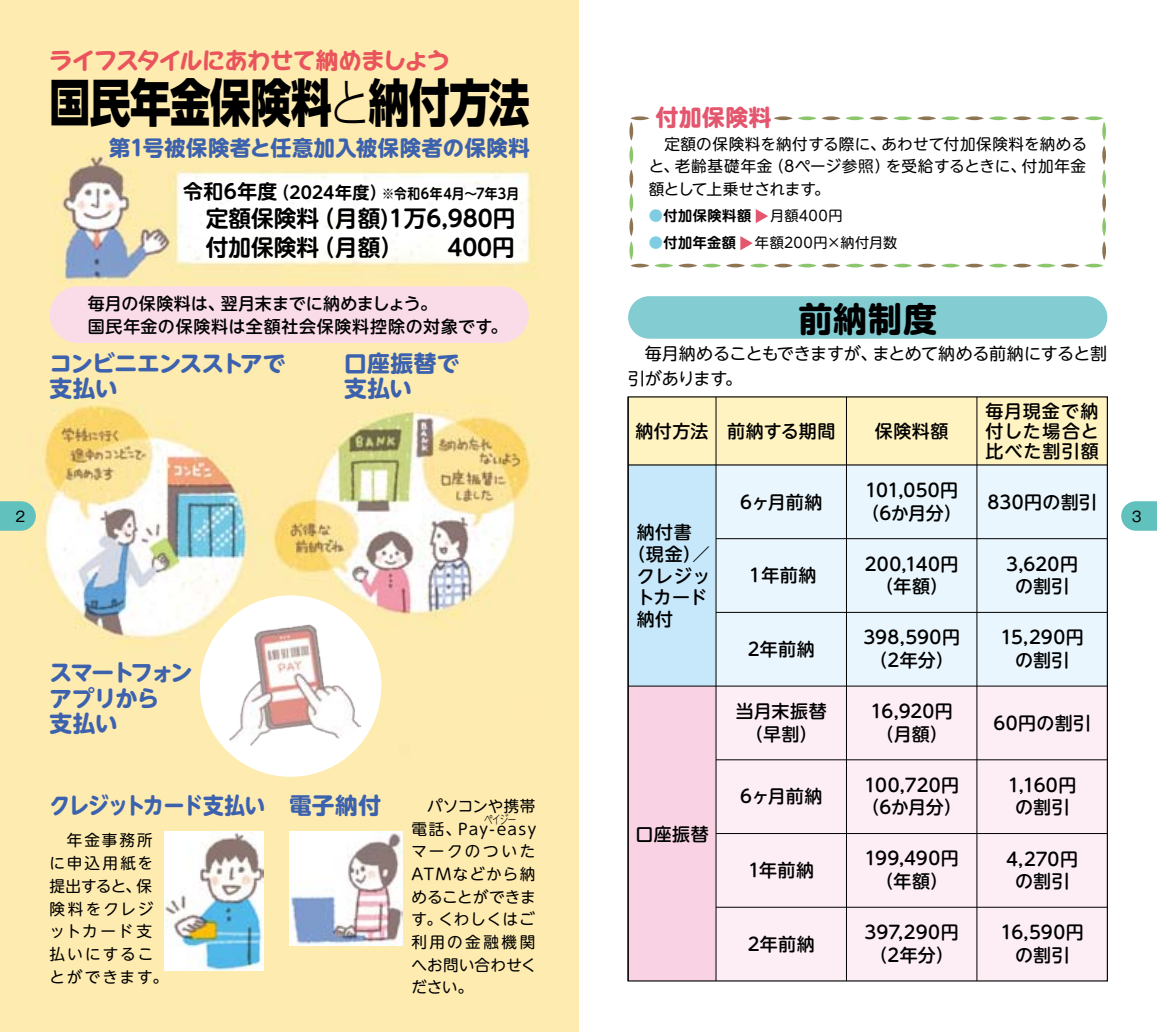
<style>
.page{position:relative;width:1157px;height:1032px;background:#fff}
.page>*{position:absolute;margin:0;border:0;box-sizing:border-box;transform-origin:0 0}
.t1{font:800 51px "UD Shin Go Pro";letter-spacing:-.015em;color:#000;scale:.8 1}
.t2{font:700 34px "UD Shin M Go Pro";color:#000}
.t3{font:700 22.6px/28.4px "UD Shin M Go Pro De";color:#000}
.t4{font:700 22.6px "Capie N Std";letter-spacing:-.015em;color:#ea545d}
.t5{font:700 22.6px/25.6px "UD Shin M Go Pro";letter-spacing:-.035em;color:#3d62ad}
.t6{font:700 22.6px/25.6px "UD Shin M Go Pro";letter-spacing:-.07em;color:#3d62ad}
.t7{font:700 22.6px "UD Shin M Go Pro";letter-spacing:-.035em;color:#3d62ad;scale:.91 1}
.t8{font:700 22.6px/25.6px "UD Shin M Go Pro";letter-spacing:.02em;color:#3d62ad}
.t9{font:700 22.6px "UD Shin M Go Pro";letter-spacing:.025em;color:#e4566d}
.t10{font:700 21.2px "UD Shin M Go Pro";letter-spacing:.015em;color:#3d62ad}
.t11{font:500 18px/22.6px "UD Shin M Go Pro";letter-spacing:.015em;color:#000;text-align:center}
.t12{font:500 18px/22.6px "UD Shin M Go Pro";letter-spacing:-.02em;color:#000}
.t13{font:500 18px/22.6px "UD Shin M Go Pro";letter-spacing:-.005em;color:#000}
.t14{font:500 17px/22.6px "UD Shin M Go Pro";letter-spacing:.02em;color:#000}
.t15{font:17px/25.6px "UD Shin M Go Pro";letter-spacing:-.015em;color:#000}
.t16{font:15.6px/22.6px "UD Shin M Go Pro";letter-spacing:.045em;color:#000;text-align:justify}
.t17{font:15.6px/22.6px "UD Shin M Go Pro";letter-spacing:.12em;color:#000}
.t18{font:700 14.2px "UD Shin M Go Pro De";letter-spacing:.035em;color:#000;scale:.9 1}
.t19{font:14.2px "UD Shin M Go Pro";letter-spacing:.025em;color:#000}
.t20{font:700 14.2px "UD Shin M Go Pro De";letter-spacing:.035em;color:#000}
.t21{font:14.2px "Gothic MB101 Pro";color:#000}
.t22{font:300 11.6px "UD Shin M Go Pro";color:#000;scale:.73 1}
.s1{font-family:"UD Shin M Go Pro"}
.s2{font-weight:300}
.s3{font-size:19.8px}
.s4{font-size:17px}
.s5{color:#80cde3}
</style>
<div class="page">
<div style="left:628px;top:397px;width:479px;height:68px;background:#fff3c2"></div>
<div style="left:628px;top:465px;width:88px;height:221px;background:#c7e8fa"></div>
<div style="left:628px;top:686px;width:88px;height:295px;background:#f9d3e3"></div>
<div style="left:716px;top:465px;width:391px;height:221px;background:#eaf6fd"></div>
<div style="left:716px;top:686px;width:391px;height:295px;background:#fdeef5"></div>
<img style="left:0;top:0;width:578px;height:1032px">
<div style="left:628px;top:296px;width:479px;height:43px;background:#83ccd2;border-radius:21px"></div>
<svg style="left:0;top:501px;width:36px;height:30px"></svg>
<svg style="left:1121px;top:501px;width:36px;height:30px"></svg>
<svg style="left:630px;top:116px;width:19px;height:4px"></svg>
<svg style="left:773px;top:116px;width:19px;height:4px"></svg>
<svg style="left:797px;top:116px;width:19px;height:4px"></svg>
<svg style="left:821px;top:116px;width:19px;height:4px"></svg>
<svg style="left:845px;top:116px;width:19px;height:4px"></svg>
<svg style="left:869px;top:116px;width:19px;height:4px"></svg>
<svg style="left:893px;top:116px;width:19px;height:4px"></svg>
<svg style="left:917px;top:116px;width:19px;height:4px"></svg>
<svg style="left:941px;top:116px;width:19px;height:4px"></svg>
<svg style="left:965px;top:116px;width:19px;height:4px"></svg>
<svg style="left:988px;top:116px;width:19px;height:4px"></svg>
<svg style="left:1012px;top:116px;width:19px;height:4px"></svg>
<svg style="left:1036px;top:116px;width:19px;height:4px"></svg>
<svg style="left:1060px;top:116px;width:19px;height:4px"></svg>
<svg style="left:1084px;top:116px;width:19px;height:4px"></svg>
<hr style="left:630px;top:264px;width:19px;height:3px;background:#8d7553;border-radius:50%">
<hr style="left:654px;top:264px;width:19px;height:3px;background:#8bc66d;border-radius:50%">
<hr style="left:678px;top:264px;width:19px;height:3px;background:#8d7553;border-radius:50%">
<hr style="left:702px;top:264px;width:19px;height:3px;background:#8bc66d;border-radius:50%">
<hr style="left:726px;top:264px;width:19px;height:3px;background:#8d7553;border-radius:50%">
<hr style="left:750px;top:264px;width:19px;height:3px;background:#8bc66d;border-radius:50%">
<hr style="left:773px;top:264px;width:19px;height:3px;background:#8d7553;border-radius:50%">
<hr style="left:797px;top:264px;width:19px;height:3px;background:#8bc66d;border-radius:50%">
<hr style="left:821px;top:264px;width:19px;height:3px;background:#8d7553;border-radius:50%">
<hr style="left:845px;top:264px;width:19px;height:3px;background:#8bc66d;border-radius:50%">
<hr style="left:869px;top:264px;width:19px;height:3px;background:#8d7553;border-radius:50%">
<hr style="left:893px;top:264px;width:19px;height:3px;background:#8bc66d;border-radius:50%">
<hr style="left:917px;top:264px;width:19px;height:3px;background:#8d7553;border-radius:50%">
<hr style="left:941px;top:264px;width:19px;height:3px;background:#8bc66d;border-radius:50%">
<hr style="left:965px;top:264px;width:19px;height:3px;background:#8d7553;border-radius:50%">
<hr style="left:988px;top:264px;width:19px;height:3px;background:#8bc66d;border-radius:50%">
<hr style="left:1012px;top:264px;width:19px;height:3px;background:#8d7553;border-radius:50%">
<hr style="left:1036px;top:264px;width:19px;height:3px;background:#8bc66d;border-radius:50%">
<hr style="left:1060px;top:264px;width:19px;height:3px;background:#8d7553;border-radius:50%">
<hr style="left:1084px;top:264px;width:19px;height:3px;background:#8bc66d;border-radius:50%">
<svg style="left:629px;top:241px;width:4px;height:19px"></svg>
<svg style="left:629px;top:217px;width:4px;height:19px"></svg>
<svg style="left:629px;top:193px;width:4px;height:19px"></svg>
<svg style="left:629px;top:169px;width:4px;height:19px"></svg>
<svg style="left:629px;top:146px;width:4px;height:19px"></svg>
<svg style="left:629px;top:122px;width:4px;height:19px"></svg>
<svg style="left:1102px;top:241px;width:4px;height:19px"></svg>
<svg style="left:1102px;top:217px;width:4px;height:19px"></svg>
<svg style="left:1102px;top:193px;width:4px;height:19px"></svg>
<svg style="left:1102px;top:169px;width:4px;height:19px"></svg>
<svg style="left:1102px;top:146px;width:4px;height:19px"></svg>
<svg style="left:1102px;top:122px;width:4px;height:19px"></svg>
<svg style="left:755px;top:209px;width:13px;height:14px"></svg>
<img style="left:289px;top:831px;width:113px;height:115px">
<svg style="left:740px;top:236px;width:12px;height:14px"></svg>
<img style="left:164px;top:831px;width:99px;height:139px">
<div style="left:50px;top:286px;width:479px;height:57px;background:#fadce9;border-radius:28px"></div>
<div style="left:200px;top:595px;width:181px;height:182px;background:#fff;border-radius:50%"></div>
<hr style="left:627px;top:397px;width:1px;height:584px;background:#000">
<hr style="left:716px;top:907px;width:391px;height:1px;background:#000">
<hr style="left:716px;top:833px;width:391px;height:1px;background:#000">
<hr style="left:716px;top:759px;width:391px;height:1px;background:#000">
<hr style="left:628px;top:686px;width:479px;height:1px;background:#000">
<hr style="left:716px;top:612px;width:391px;height:1px;background:#000">
<hr style="left:716px;top:538px;width:391px;height:1px;background:#000">
<hr style="left:628px;top:464px;width:479px;height:1px;background:#000">
<hr style="left:976px;top:397px;width:1px;height:584px;background:#000">
<hr style="left:846px;top:397px;width:1px;height:584px;background:#000">
<hr style="left:715px;top:397px;width:1px;height:584px;background:#000">
<img style="left:229px;top:622px;width:131px;height:127px">
<p class="t4" style="left:50px;top:44px;width:402px">ライフスタイルにあわせて<span class="s1">納</span>めましょう</p>
<h1 class="t1" style="left:50px;top:61px;width:602px">国民年金保険料<span class="s2">と</span>納付方法</h1>
<p class="t10" style="left:109px;top:131px;width:422px">第1号被保険者と任意加入被保険者の保険料</p>
<p class="t18" style="left:183px;top:182px;width:375px"><span class="s3">令和6年度</span><span class="s4">（2024年度）</span>※令和6年4月～7年3月</p>
<p class="t3" style="left:183px;top:203px;width:334px">　定額保険料（月額)1万6,980円　付加保険料（月額）</p>
<p class="t3" style="left:447px;top:232px;width:69px">400円</p>
<p class="t14" style="left:88px;top:291px;width:421px">毎月の保険料は、翌月末までに納めましょう。<br>国民年金の保険料は全額社会保険料控除の対象です。</p>
<p class="t5" style="left:50px;top:349px;width:237px">コンビニエンスストアで支払い</p>
<p class="t8" style="left:344px;top:349px;width:117px">口座振替で支払い</p>
<p class="t9" style="left:656px;top:99px;width:117px">付加保険料</p>
<p class="t16" style="left:648px;top:131px;width:440px">　定額の保険料を納付する際に、あわせて付加保険料を納めると、老齢基礎年金（8ページ参照）を受給するときに、付加年金額として上乗せされます。</p>
<p class="t20" style="left:648px;top:204px;width:104px"><span class="s5">●</span>付加保険料額</p>
<p class="t19" style="left:770px;top:204px;width:74px">月額400円</p>
<p class="t20" style="left:648px;top:231px;width:89px"><span class="s5">●</span>付加年金額</p>
<p class="t19" style="left:755px;top:231px;width:144px">年額200円×納付月数</p>
<h2 class="t2" style="left:798px;top:291px;width:140px">前納制度</h2>
<p class="t15" style="left:628px;top:340px;width:481px;text-indent:17px">毎月納めることもできますが、まとめて納める前納にすると割引があります。</p>
<p class="t11" style="left:635px;top:418px;width:75px">納付方法</p>
<p class="t11" style="left:727px;top:418px;width:110px">前納する期間</p>
<p class="t11" style="left:875px;top:418px;width:75px">保険料額</p>
<p class="t11" style="left:985px;top:400px;width:115px;line-height:19.8px;text-align:justify">毎月現金で納付した場合と比べた割引額</p>
<p class="t12" style="left:861px;top:478px;width:102px">101,050円（6か月分）</p>
<p class="t11" style="left:865px;top:551px;width:95px">200,140円（年額）</p>
<p class="t11" style="left:863px;top:625px;width:98px">398,590円（2年分）</p>
<p class="t11" style="left:870px;top:699px;width:84px;text-align:left">16,920円（月額）</p>
<p class="t11" style="left:740px;top:489px;width:84px">6ヶ月前納</p>
<p class="t11" style="left:987px;top:490px;width:111px">830円の割引</p>
<p class="t21" style="left:16px;top:505px;width:11px">2</p>
<p class="t21" style="left:1131px;top:505px;width:11px">3</p>
<p class="t11" style="left:636px;top:520px;width:57px">納付書</p>
<p class="t11" style="left:627px;top:542px;width:84px">（現金）／</p>
<p class="t11" style="left:636px;top:563px;width:75px">クレジッ</p>
<p class="t11" style="left:636px;top:585px;width:72px">トカード</p>
<p class="t11" style="left:636px;top:607px;width:38px">納付</p>
<p class="t11" style="left:1006px;top:551px;width:73px">3,620円の割引</p>
<p class="t11" style="left:1000px;top:625px;width:85px">15,290円の割引</p>
<p class="t11" style="left:746px;top:563px;width:72px">１年前納</p>
<p class="t11" style="left:747px;top:637px;width:69px">2年前納</p>
<p class="t6" style="left:50px;top:659px;width:145px">スマートフォンアプリから<br>支払い</p>
<p class="t11" style="left:736px;top:699px;width:92px">当月末振替（早割）</p>
<p class="t11" style="left:993px;top:711px;width:99px">60円の割引</p>
<p class="t7" style="left:50px;top:787px;width:238px">クレジットカード支払い</p>
<p class="t17" style="left:50px;top:828px;width:120px">　年金事務所に申込用紙を提出すると、保険料をクレジットカード支払いにすることができます。</p>
<p class="t5" style="left:289px;top:791px;width:93px">電子納付</p>
<p class="t16" style="left:411px;top:794px;width:127px">　パソコンや携帯電話、Pay-easyマークのついたATMなどから納めることができます。くわしくはご利用の金融機関へお問い合わせください。</p>
<p class="t22" style="left:484px;top:810px;width:46px">ペイジー</p>
<p class="t11" style="left:635px;top:821px;width:75px">口座振替</p>
<p class="t11" style="left:740px;top:784px;width:84px">6ヶ月前納</p>
<p class="t11" style="left:748px;top:858px;width:67px">1年前納</p>
<p class="t11" style="left:747px;top:932px;width:69px">2年前納</p>
<p class="t13" style="left:861px;top:773px;width:102px">100,720円（6か月分）</p>
<p class="t11" style="left:864px;top:846px;width:96px">199,490円（年額）</p>
<p class="t11" style="left:864px;top:920px;width:96px;text-align:left">397,290円（2年分）</p>
<p class="t11" style="left:1008px;top:773px;width:70px">1,160円の割引</p>
<p class="t11" style="left:1006px;top:846px;width:73px">4,270円の割引</p>
<p class="t11" style="left:1000px;top:920px;width:85px">16,590円の割引</p>
</div>
